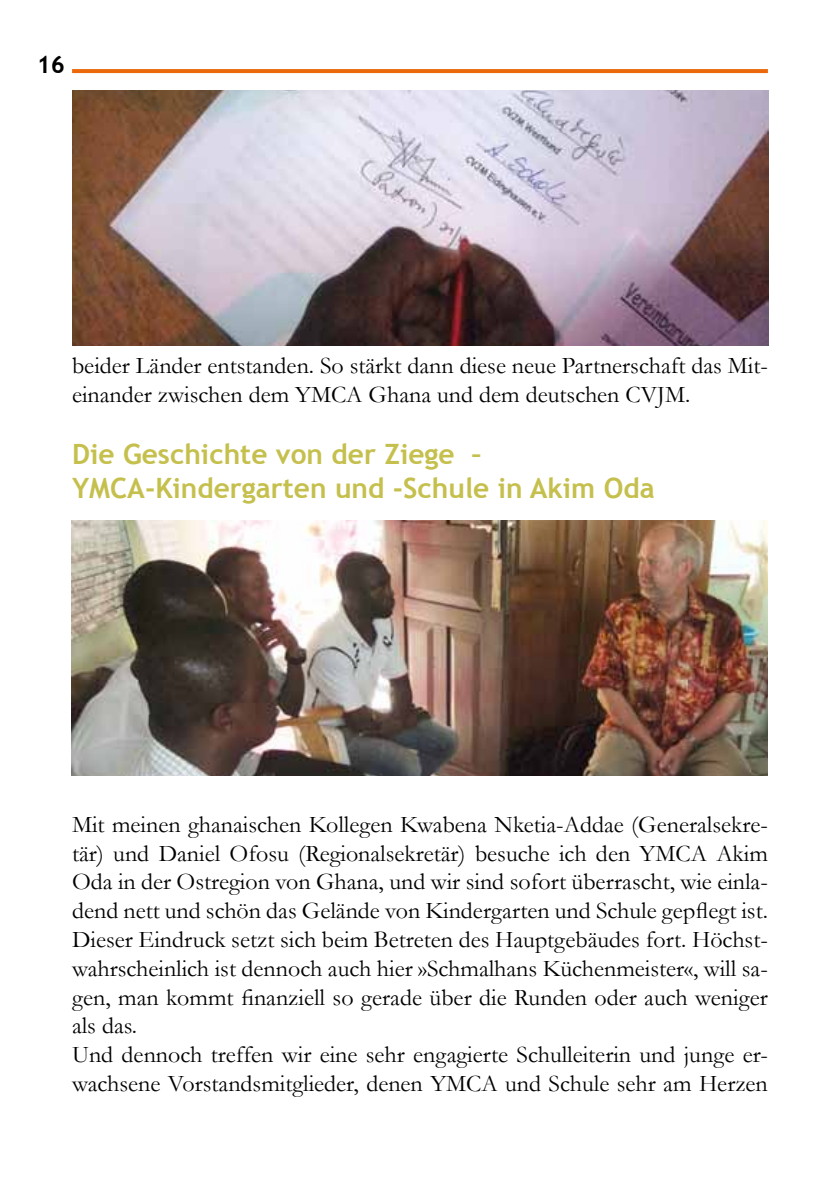
<style>
.page{position:relative;width:840px;height:1191px;background:#fff}
.page>*{position:absolute;margin:0;border:0;box-sizing:border-box;transform-origin:0 0}
.t1{font:700 28px/33.6px "Trebuchet MS";color:#c5c04d}
.t2{font:24px/28.8px "Garamond";color:#000}
.t3{font:700 24px "Trebuchet MS";color:#000}
</style>
<div class="page">
<svg style="left:72px;top:69px;width:695px;height:4px;background:#eb6b0f"></svg>
<img style="left:72px;top:520px;width:695px;height:255px">
<img style="left:72px;top:91px;width:695px;height:255px">
<p class="t3" style="left:37px;top:49px;width:30px">16</p>
<p class="t2" style="left:72px;top:350px;width:697px">beider Länder entstanden. So stärkt dann diese neue Partnerschaft das Mit&shy;einander zwischen dem YMCA Ghana und dem deutschen CVJM.</p>
<p class="t1" style="left:72px;top:437px;width:583px">Die Geschichte von der Ziege –<br>YMCA-Kindergarten und -Schule in Akim Oda</p>
<p class="t2" style="left:72px;top:809px;width:697px">Mit meinen ghanaischen Kollegen Kwabena Nketia-Addae (Generalsekre&shy;tär) und Daniel Ofosu (Regionalsekretär) besuche ich den YMCA Akim Oda in der Ostregion von Ghana, und wir sind sofort überrascht, wie einla&shy;dend nett und schön das Gelände von Kindergarten und Schule gepflegt ist.<br>Dieser Eindruck setzt sich beim Betreten des Hauptgebäudes fort. Höchst&shy;wahrscheinlich ist dennoch auch hier »Schmalhans Küchenmeister«, will sa&shy;gen, man kommt finanziell so gerade über die Runden oder auch weniger als das.<br>Und dennoch treffen wir eine sehr engagierte Schulleiterin und junge er&shy;wachsene Vorstandsmitglieder, denen YMCA und Schule sehr am Herzen</p>
</div>
